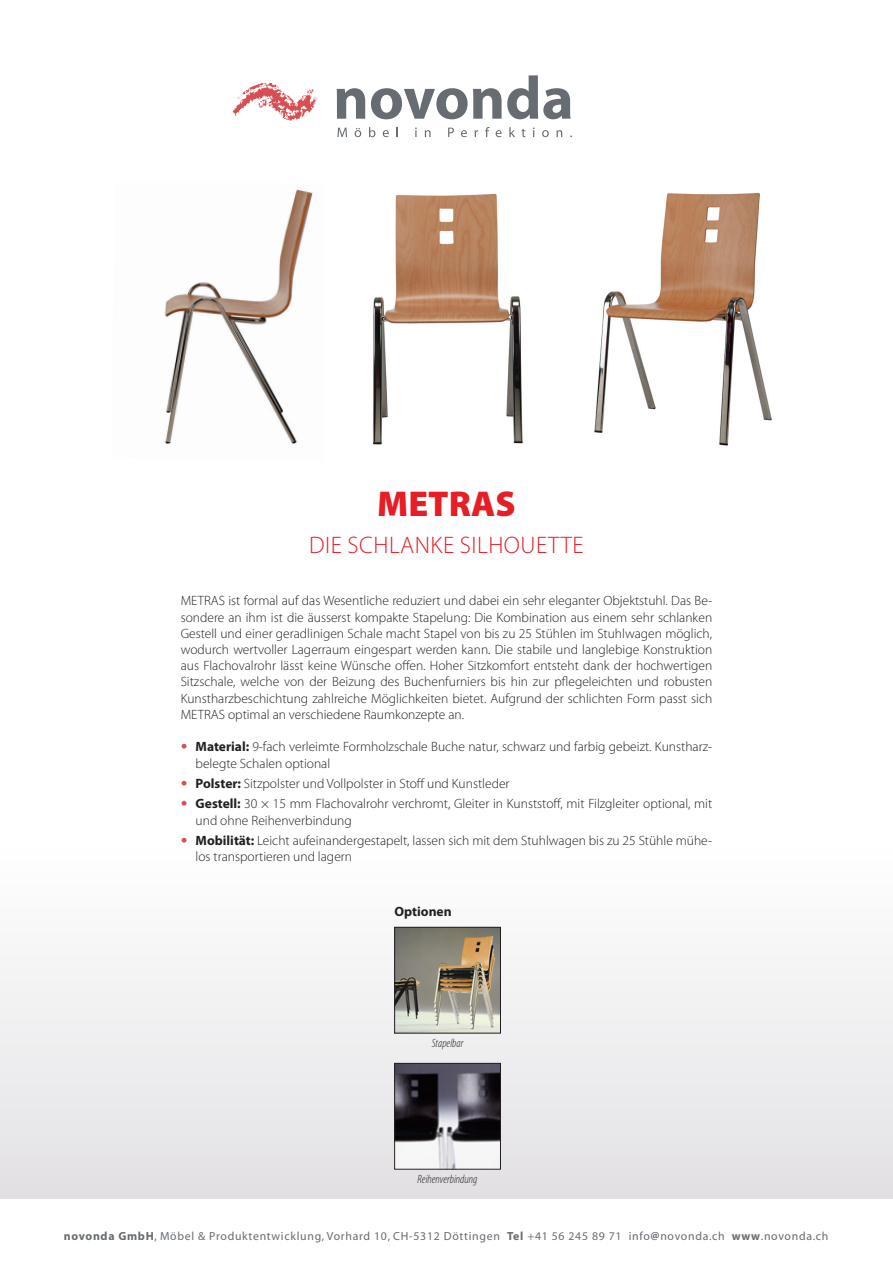
<style>
.page{position:relative;width:893px;height:1263px;background:#fff}
.page>*{position:absolute;margin:0;border:0;box-sizing:border-box;transform-origin:0 0}
.t1{font:900 36px "Myriad Pro";color:#e61e26}
.t2{font:300 24px "Myriad Pro";letter-spacing:.02em;color:#e61e26}
.t3{font:300 13.5px/16.2px "Myriad Pro";color:#231f20}
.t4{font:700 13.5px "Myriad Pro";color:#231f20}
.t5{font:italic 300 condensed 12px "Myriad Pro";color:#231f20}
.t6{font:11.85px "Myriad";letter-spacing:.06em;color:#676c72}
.s1{font-family:"Helvetica Neue LT Std";color:#d54f53}
.s2{font-weight:700}
</style>
<div class="page">
<svg style="left:337px;top:88px;width:28px;height:31px"></svg>
<svg style="left:371px;top:75px;width:200px;height:44px"></svg>
<svg style="left:337px;top:128px;width:10px;height:9px"></svg>
<svg style="left:355px;top:128px;width:6px;height:9px"></svg>
<svg style="left:369px;top:127px;width:6px;height:10px"></svg>
<svg style="left:383px;top:130px;width:6px;height:7px"></svg>
<svg style="left:415px;top:127px;width:2px;height:10px"></svg>
<svg style="left:425px;top:130px;width:6px;height:7px"></svg>
<svg style="left:448px;top:128px;width:6px;height:9px"></svg>
<svg style="left:461px;top:130px;width:6px;height:7px"></svg>
<svg style="left:475px;top:130px;width:3px;height:7px"></svg>
<svg style="left:485px;top:127px;width:5px;height:10px"></svg>
<svg style="left:496px;top:130px;width:6px;height:7px"></svg>
<svg style="left:509px;top:127px;width:6px;height:10px"></svg>
<svg style="left:521px;top:129px;width:4px;height:8px"></svg>
<svg style="left:542px;top:130px;width:7px;height:7px"></svg>
<svg style="left:556px;top:130px;width:6px;height:7px"></svg>
<svg style="left:232px;top:83px;width:85px;height:38px"></svg>
<div style="left:0;top:850px;width:893px;height:349px;background:linear-gradient(to bottom,#fff,#e2e0e3)"></div>
<img style="left:164px;top:189px;width:149px;height:255px">
<img style="left:373px;top:193px;width:150px;height:252px">
<img style="left:594px;top:192px;width:178px;height:254px">
<img style="left:396px;top:929px;width:103px;height:102px">
<div style="left:394px;top:927px;width:107px;height:106px;border:1px solid #231f20"></div>
<img style="left:396px;top:1065px;width:103px;height:102px">
<div style="left:394px;top:1063px;width:107px;height:106px;border:1px solid #231f20"></div>
<p class="t1" style="left:377px;top:483px;width:140px">METRAS</p>
<p class="t2" style="left:309px;top:532px;width:276px">DIE SCHLANKE SILHOUETTE</p>
<p class="t3" style="left:181px;top:593px;width:533px;text-align:justify">METRAS ist formal auf das Wesentliche reduziert und dabei ein sehr eleganter Objektstuhl. Das Be&shy;sondere an ihm ist die äusserst kompakte Stapelung: Die Kombination aus einem sehr schlanken Gestell und einer geradlinigen Schale macht Stapel von bis zu 25 Stühlen im Stuhlwagen möglich, wodurch wertvoller Lagerraum eingespart werden kann. Die stabile und langlebige Konstruktion aus Flachovalrohr lässt keine Wünsche offen. Hoher Sitzkomfort entsteht dank der hochwertigen Sitzschale, welche von der Beizung des Buchenfurniers bis hin zur pflegeleichten und robusten Kunstharzbeschichtung zahlreiche Möglichkeiten bietet. Aufgrund der schlichten Form passt sich METRAS optimal an verschiedene Raumkonzepte an.</p>
<p class="t3" style="left:196px;top:739px;width:518px;text-indent:-15px"><span class="s1">•</span> <span class="s2">Material:</span> 9-fach verleimte Formholzschale Buche natur, schwarz und farbig gebeizt. Kunstharz&shy;belegte Schalen optional</p>
<p class="t3" style="left:181px;top:775px;width:330px"><span class="s1">•</span> <span class="s2">Polster:</span> Sitzpolster und Vollpolster in Stoff und Kunstleder</p>
<p class="t3" style="left:196px;top:796px;width:518px;text-indent:-15px"><span class="s1">•</span> <span class="s2">Gestell:</span> 30 × 15 mm Flachovalrohr verchromt, Gleiter in Kunststoff, mit Filzgleiter optional, mit und ohne Reihenverbindung</p>
<p class="t3" style="left:196px;top:833px;width:518px;text-indent:-15px"><span class="s1">•</span> <span class="s2">Mobilität:</span> Leicht aufeinandergestapelt, lassen sich mit dem Stuhlwagen bis zu 25 Stühle mühe&shy;los transportieren und lagern</p>
<p class="t4" style="left:394px;top:904px;width:59px">Optionen</p>
<p class="t5" style="left:432px;top:1036px;width:33px">Stapelbar</p>
<p class="t5" style="left:418px;top:1172px;width:61px">Reihenverbindung</p>
<p class="t6" style="left:64px;top:1230px;width:766px"><span class="s2">novonda GmbH</span>, Möbel &amp; Produktentwicklung, Vorhard 10, CH-5312 Döttingen <span class="s2">Tel</span> +41 56 245 89 71 info<span class="s2">@</span>novonda.ch <span class="s2">www</span>.novonda.ch</p>
</div>
